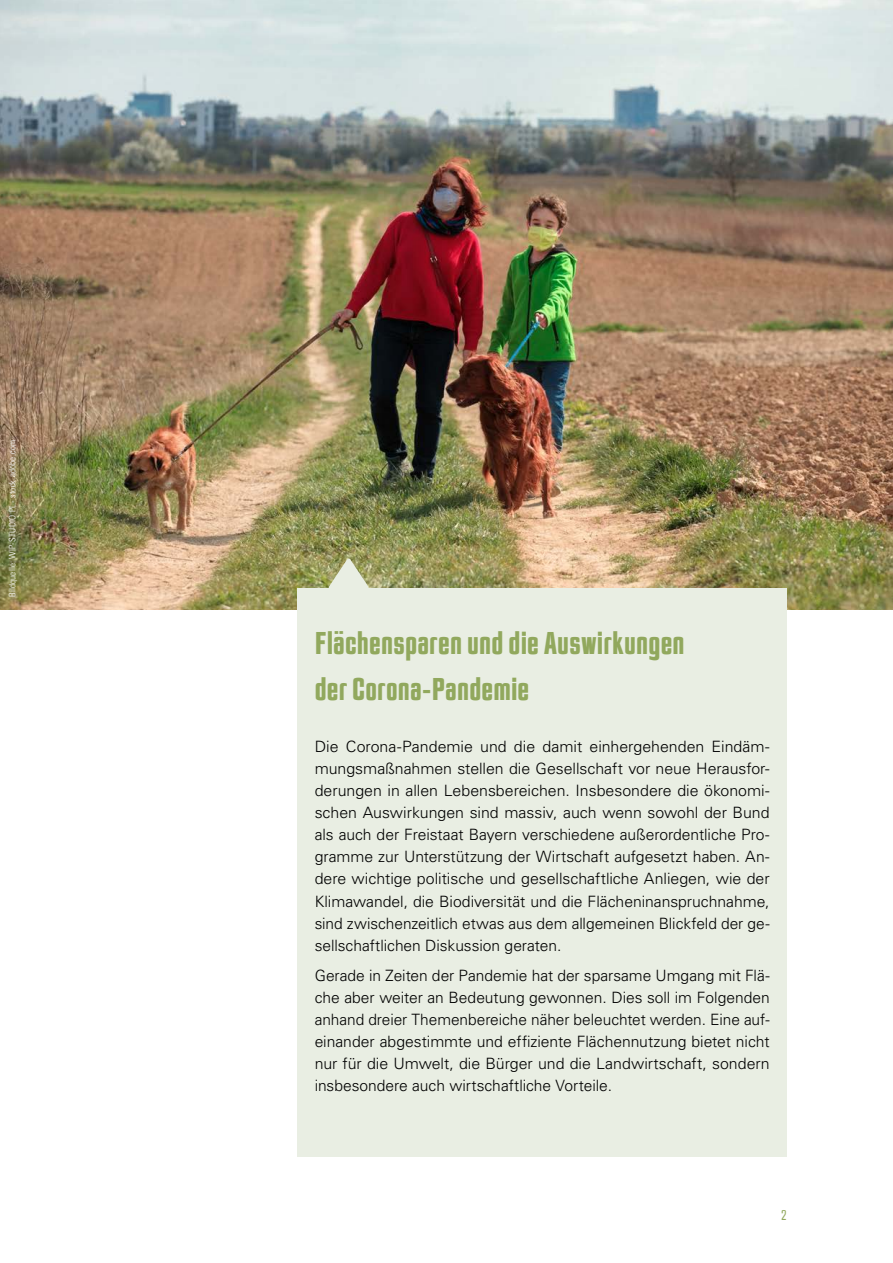
<style>
.page{position:relative;width:893px;height:1263px;background:#fff}
.page>*{position:absolute;margin:0;border:0;box-sizing:border-box;transform-origin:0 0}
.t1{font:700 33px/46.8px "Jay Gothic URW";letter-spacing:.005em;color:#91a85d}
.t2{font:300 15.6px/22px "Univers LT";letter-spacing:-.005em;color:#000;text-align:justify}
.t3{font:300 15px "Jay Gothic URW";color:#91a85d}
.t4{font:300 condensed 9px "Univers LT";letter-spacing:.025em;color:#fff}
</style>
<div class="page">
<img style="left:0;top:0;width:893px;height:610px">
<div style="left:298px;top:588px;width:489px;height:569px;background:#e9eee3"></div>
<svg style="left:329px;top:558px;width:40px;height:30px"></svg>
<p class="t4" style="left:7px;top:597px;width:158px;rotate:-90deg">Bildquelle: WIP-STUDIO.PL - stock.adobe.com</p>
<h1 class="t1" style="left:315px;top:620px;width:371px">Flächensparen und die Auswirkungen der Corona-Pandemie</h1>
<p class="t2" style="left:315px;top:736px;width:456px">Die Corona-Pandemie und die damit einhergehenden Eindäm&shy;mungsmaßnahmen stellen die Gesellschaft vor neue Herausfor&shy;derungen in allen Lebensbereichen. Insbesondere die ökonomi&shy;schen Auswirkungen sind massiv, auch wenn sowohl der Bund als auch der Freistaat Bayern verschiedene außerordentliche Pro&shy;gramme zur Unterstützung der Wirtschaft aufgesetzt haben. An&shy;dere wichtige politische und gesellschaftliche Anliegen, wie der Klimawandel, die Biodiversität und die Flächeninanspruchnahme, sind zwischenzeitlich etwas aus dem allgemeinen Blickfeld der ge&shy;sellschaftlichen Diskussion geraten.</p>
<p class="t2" style="left:315px;top:965px;width:457px">Gerade in Zeiten der Pandemie hat der sparsame Umgang mit Flä&shy;che aber weiter an Bedeutung gewonnen. Dies soll im Folgenden anhand dreier Themenbereiche näher beleuchtet werden. Eine auf&shy;einander abgestimmte und effiziente Flächennutzung bietet nicht nur für die Umwelt, die Bürger und die Landwirtschaft, sondern insbesondere auch wirtschaftliche Vorteile.</p>
<p class="t3" style="left:781px;top:1207px;width:7px">2</p>
</div>
